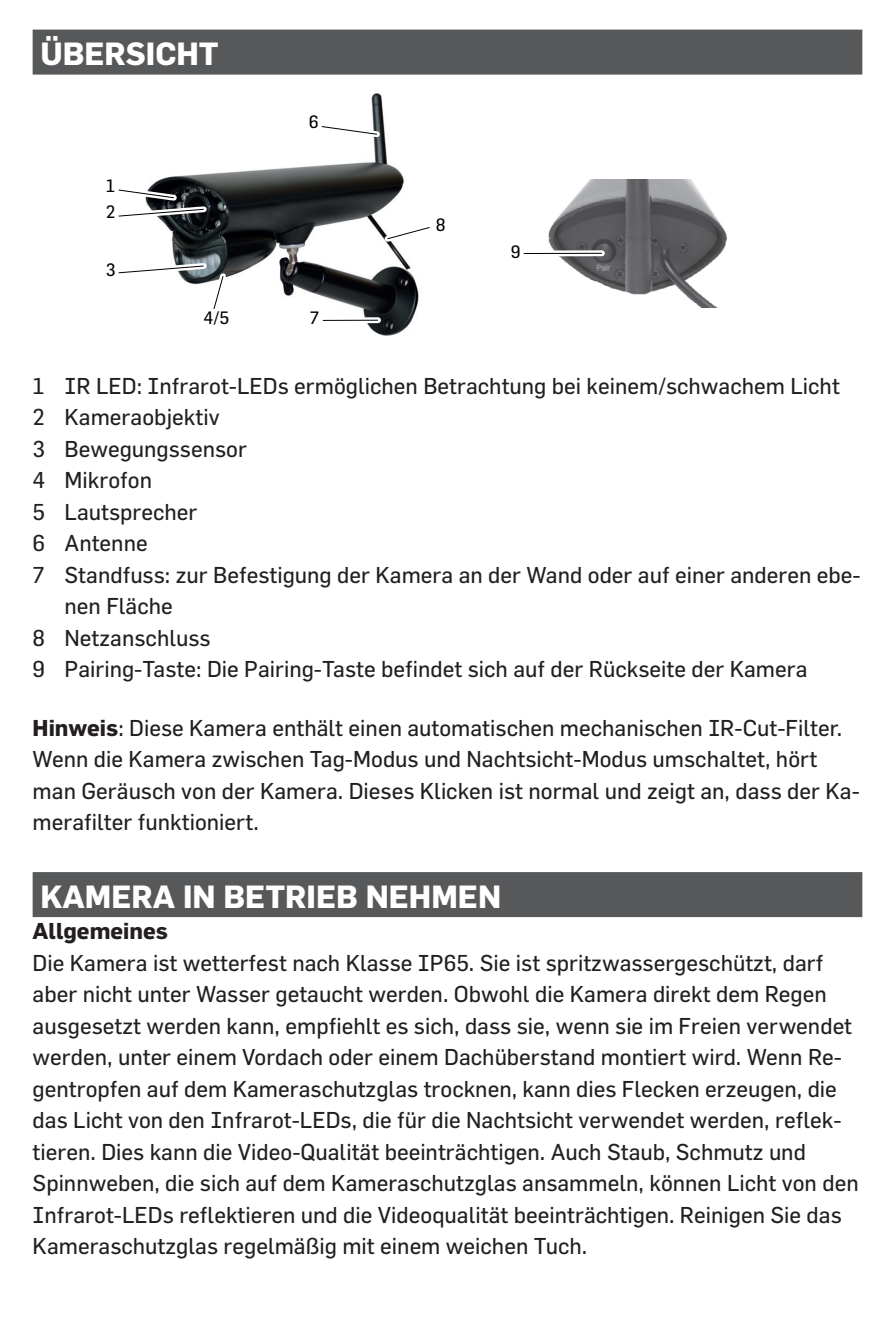
<style>
.page{position:relative;width:895px;height:1341px;background:#fff}
.page>*{position:absolute;margin:0;border:0;box-sizing:border-box;transform-origin:0 0}
.t1{font:700 31.5px "Flama";color:#fff}
.t2{font:22.5px/31.5px "Flama";color:#231f20}
.t3{font:700 22.5px "Flama";color:#231f20}
.t4{font:17.55px "Flama";color:#000001}
.s1{font-weight:700}
</style>
<div class="page">
<div style="left:33px;top:30px;width:829px;height:45px;background:#57585a"></div>
<div style="left:33px;top:872px;width:829px;height:45px;background:#57585a"></div>
<img style="left:154px;top:93px;width:265px;height:243px">
<svg style="left:315px;top:120px;width:68px;height:21px"></svg>
<svg style="left:323px;top:317px;width:55px;height:6px"></svg>
<hr style="left:323px;top:320px;width:55px;height:1px;background:#000001">
<svg style="left:118px;top:183px;width:92px;height:39px"></svg>
<svg style="left:118px;top:260px;width:112px;height:56px"></svg>
<svg style="left:380px;top:220px;width:50px;height:26px"></svg>
<img style="left:548px;top:180px;width:180px;height:128px">
<svg style="left:545px;top:250px;width:57px;height:6px"></svg>
<hr style="left:523px;top:253px;width:79px;height:1px;background:#000001">
<h1 class="t1" style="left:40px;top:42px;width:180px">ÜBERSICHT</h1>
<p class="t4" style="left:106px;top:175px;width:11px">1</p>
<p class="t4" style="left:106px;top:201px;width:11px">2</p>
<p class="t4" style="left:106px;top:259px;width:11px">3</p>
<p class="t4" style="left:203px;top:307px;width:27px">4/5</p>
<p class="t4" style="left:309px;top:112px;width:11px">6</p>
<p class="t4" style="left:310px;top:307px;width:11px">7</p>
<p class="t4" style="left:436px;top:214px;width:11px">8</p>
<p class="t4" style="left:510px;top:241px;width:11px">9</p>
<p class="t2" style="left:33px;top:372px;width:808px">1 IR LED: Infrarot-LEDs ermöglichen Betrachtung bei keinem/schwachem Licht</p>
<p class="t2" style="left:33px;top:404px;width:188px">2 Kameraobjektiv</p>
<p class="t2" style="left:33px;top:435px;width:216px">3 Bewegungssensor</p>
<p class="t2" style="left:33px;top:467px;width:121px">4 Mikrofon</p>
<p class="t2" style="left:33px;top:498px;width:166px">5 Lautsprecher</p>
<p class="t2" style="left:33px;top:530px;width:117px">6 Antenne</p>
<p class="t2" style="left:33px;top:561px;width:829px">7 Standfuss: zur Befestigung der Kamera an der Wand oder auf einer anderen ebe-</p>
<p class="t2" style="left:65px;top:593px;width:110px">nen Fläche</p>
<p class="t2" style="left:33px;top:624px;width:179px">8 Netzanschluss</p>
<p class="t2" style="left:33px;top:656px;width:776px">9 Pairing-Taste: Die Pairing-Taste befindet sich auf der Rückseite der Kamera</p>
<p class="t2" style="left:33px;top:714px;width:828px"><span class="s1">Hinweis</span>: Diese Kamera enthält einen automatischen mechanischen IR-Cut-Filter.<br>Wenn die Kamera zwischen Tag-Modus und Nachtsicht-Modus umschaltet, hört man Geräusch von der Kamera. Dieses Klicken ist normal und zeigt an, dass der Ka&shy;merafilter funktioniert.</p>
<h1 class="t1" style="left:40px;top:885px;width:462px">KAMERA IN BETRIEB NEHMEN</h1>
<p class="t3" style="left:33px;top:923px;width:137px">Allgemeines</p>
<p class="t2" style="left:33px;top:949px;width:827px">Die Kamera ist wetterfest nach Klasse IP65. Sie ist spritzwassergeschützt, darf aber nicht unter Wasser getaucht werden. Obwohl die Kamera direkt dem Regen ausgesetzt werden kann, empfiehlt es sich, dass sie, wenn sie im Freien verwendet werden, unter einem Vordach oder einem Dachüberstand montiert wird. Wenn Re&shy;gentropfen auf dem Kameraschutzglas trocknen, kann dies Flecken erzeugen, die das Licht von den Infrarot-LEDs, die für die Nachtsicht verwendet werden, reflek&shy;tieren. Dies kann die Video-Qualität beeinträchtigen. Auch Staub, Schmutz und Spinnweben, die sich auf dem Kameraschutzglas ansammeln, können Licht von den Infrarot-LEDs reflektieren und die Videoqualität beeinträchtigen. Reinigen Sie das Kameraschutzglas regelmäßig mit einem weichen Tuch.</p>
</div>
